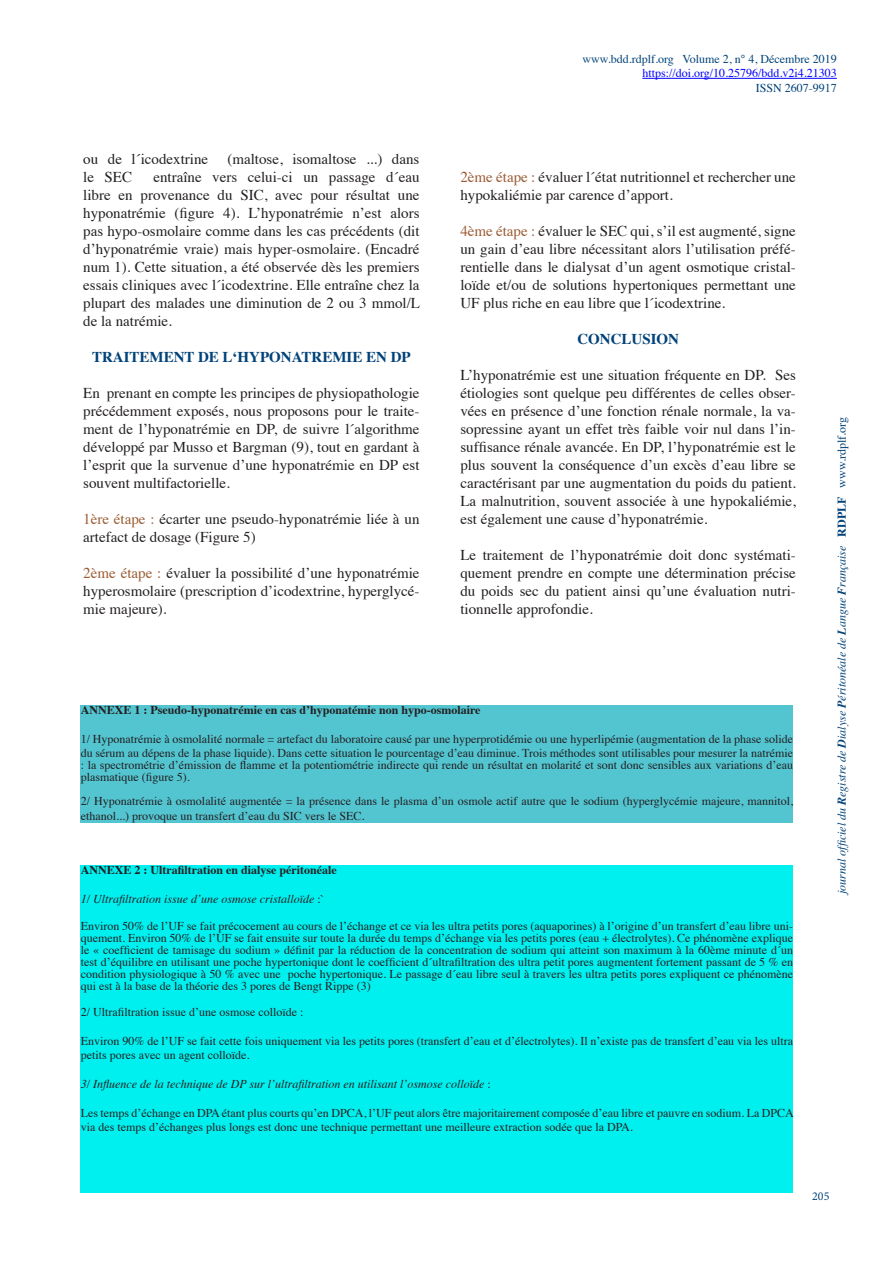
<style>
.page{position:relative;width:893px;height:1263px;background:#fff}
.page>*{position:absolute;margin:0;border:0;box-sizing:border-box;transform-origin:0 0}
.t1{font:15px/18px "Times";color:#231f20;text-align:justify}
.t2{font:700 15px "Times";color:#004279}
.t3{font:12px/12px "Times";color:#231f20}
.t4{font:italic 12px "Times";color:#231f20}
.t5{font:700 12px "Times";color:#231f20}
.t6{font:italic 12px "Times";color:#004279}
.t7{font:12px "Times";color:#004279}
.t8{font:12px "Times";color:#00f}
.t9{font:12px "Minion Pro";color:#004279}
.s1{color:#9b5a32}
.s2{font-style:normal}
.s3{font-weight:700}
.s4{font-weight:700;font-style:normal}
</style>
<div class="page">
<hr style="left:642px;top:78px;width:195px;height:1px;background:#00f">
<div style="left:81px;top:705px;width:712px;height:118px;background:#53c5d1"></div>
<div style="left:81px;top:865px;width:712px;height:328px;background:#00f0f0"></div>
<p class="t7" style="left:582px;top:48px;width:256px">www.bdd.rdplf.org Volume 2, n° 4, Décembre 2019</p>
<p class="t8" style="left:642px;top:62px;width:196px">https://doi.org/10.25796/bdd.v2i4.21303</p>
<p class="t7" style="left:756px;top:77px;width:83px">ISSN 2607-9917</p>
<p class="t1" style="left:83px;top:149px;width:126px">ou de l´icodextrine</p>
<p class="t1" style="left:227px;top:149px;width:194px">(maltose, isomaltose ...) dans</p>
<p class="t1" style="left:83px;top:167px;width:50px">le SEC</p>
<p class="t1" style="left:83px;top:167px;width:338px;text-indent:70px">entraîne vers celui-ci un passage d´eau libre en provenance du SIC, avec pour résultat une hyponatrémie (figure 4). L’hyponatrémie n’est alors pas hypo-osmolaire comme dans les cas précédents (dit d’hyponatrémie vraie) mais hyper-osmolaire. (Encadré num 1). Cette situation, a été observée dès les premiers essais cliniques avec l´icodextrine. Elle entraîne chez la plupart des malades une diminution de 2 ou 3 mmol/L de la natrémie.</p>
<p class="t2" style="left:92px;top:343px;width:320px">TRAITEMENT DE L‘HYPONATREMIE EN DP</p>
<p class="t1" style="left:83px;top:383px;width:338px">En prenant en compte les principes de physiopathologie précédemment exposés, nous proposons pour le traite&shy;ment de l’hyponatrémie en DP, de suivre l´algorithme développé par Musso et Bargman (9), tout en gardant à l’esprit que la survenue d’une hyponatrémie en DP est souvent multifactorielle.</p>
<p class="t1" style="left:83px;top:509px;width:338px"><span class="s1">1ère étape :</span> écarter une pseudo-hyponatrémie liée à un artefact de dosage (Figure 5)</p>
<p class="t1" style="left:83px;top:563px;width:338px"><span class="s1">2ème étape :</span> évaluer la possibilité d’une hyponatrémie hyperosmolaire (prescription d’icodextrine, hyperglycé&shy;mie majeure).</p>
<p class="t1" style="left:460px;top:167px;width:337px"><span class="s1">2ème étape :</span> évaluer l´état nutritionnel et rechercher une hypokaliémie par carence d’apport.</p>
<p class="t1" style="left:460px;top:221px;width:337px"><span class="s1">4ème étape :</span> évaluer le SEC qui, s’il est augmenté, signe un gain d’eau libre nécessitant alors l’utilisation préfé&shy;rentielle dans le dialysat d’un agent osmotique cristal&shy;loïde et/ou de solutions hypertoniques permettant une UF plus riche en eau libre que l´icodextrine.</p>
<p class="t2" style="left:577px;top:325px;width:103px">CONCLUSION</p>
<p class="t1" style="left:460px;top:365px;width:337px">L’hyponatrémie est une situation fréquente en DP. Ses étiologies sont quelque peu différentes de celles obser&shy;vées en présence d’une fonction rénale normale, la va&shy;sopressine ayant un effet très faible voir nul dans l’in&shy;suffisance rénale avancée. En DP, l’hyponatrémie est le plus souvent la conséquence d’un excès d’eau libre se caractérisant par une augmentation du poids du patient.<br>La malnutrition, souvent associée à une hypokaliémie, est également une cause d’hyponatrémie.</p>
<p class="t1" style="left:460px;top:545px;width:337px">Le traitement de l’hyponatrémie doit donc systémati&shy;quement prendre en compte une détermination précise du poids sec du patient ainsi qu’une évaluation nutri&shy;tionnelle approfondie.</p>
<p class="t5" style="left:81px;top:699px;width:401px">ANNEXE 1 : Pseudo-hyponatrémie en cas d’hyponatémie non hypo-osmolaire</p>
<p class="t3" style="left:81px;top:731px;width:714px;line-height:14.4px">1/ Hyponatrémie à osmolalité normale = artefact du laboratoire causé par une hyperprotidémie ou une hyperlipémie (augmentation de la phase solide du sérum au dépens de la phase liquide). Dans cette situation le pourcentage d’eau diminue. Trois méthodes sont utilisables pour mesurer la natrémie</p>
<p class="t3" style="left:81px;top:758px;width:714px">: la spectrométrie d’émission de flamme et la potentiométrie indirecte qui rende un résultat en molarité et sont donc sensibles aux variations d’eau plasmatique (figure 5).</p>
<p class="t3" style="left:81px;top:793px;width:714px;line-height:14.4px">2/ Hyponatrémie à osmolalité augmentée = la présence dans le plasma d’un osmole actif autre que le sodium (hyperglycémie majeure, mannitol, ethanol...) provoque un transfert d’eau du SIC vers le SEC.</p>
<p class="t5" style="left:81px;top:859px;width:257px">ANNEXE 2 : Ultrafiltration en dialyse péritonéale</p>
<p class="t4" style="left:81px;top:889px;width:245px">1/ Ultrafiltration issue d’une osmose cristalloïde <span class="s2">:`</span></p>
<p class="t3" style="left:81px;top:918px;width:714px;text-align:justify">Environ 50% de l’UF se fait précocement au cours de l’échange et ce via les ultra petits pores (aquaporines) à l’origine d’un transfert d’eau libre uni&shy;quement. Environ 50% de l’UF se fait ensuite sur toute la durée du temps d’échange via les petits pores (eau + électrolytes). Ce phénomène explique le « coefficient de tamisage du sodium » définit par la réduction de la concentration de sodium qui atteint son maximum à la 60ème minute d´un test d’équilibre en utilisant une poche hypertonique dont le coefficient d´ultrafiltration des ultra petit pores augmentent fortement passant de 5 % en condition physiologique à 50 % avec une poche hypertonique. Le passage d´eau libre seul à travers les ultra petits pores expliquent ce phénomène qui est à la base de la théorie des 3 pores de Bengt Rippe (3)</p>
<p class="t3" style="left:81px;top:1005px;width:224px">2/ Ultrafiltration issue d’une osmose colloïde :</p>
<p class="t3" style="left:81px;top:1032px;width:714px;line-height:14.4px">Environ 90% de l’UF se fait cette fois uniquement via les petits pores (transfert d’eau et d’électrolytes). Il n’existe pas de transfert d’eau via les ultra petits pores avec un agent colloïde.</p>
<p class="t4" style="left:81px;top:1073px;width:412px">3/ Influence de la technique de DP sur l’ultrafiltration en utilisant l’osmose colloïde <span class="s2">:</span></p>
<p class="t3" style="left:81px;top:1104px;width:714px;line-height:14.4px">Les temps d’échange en DPA étant plus courts qu’en DPCA, l’UF peut alors être majoritairement composée d’eau libre et pauvre en sodium. La DPCA via des temps d’échanges plus longs est donc une technique permettant une meilleure extraction sodée que la DPA.</p>
<p class="t6" style="left:831px;top:894px;width:478px;rotate:-90deg">journal officiel du <span class="s3">R</span>egistre de <span class="s3">D</span>ialyse <span class="s3">P</span>éritonéale de <span class="s3">L</span>angue <span class="s3">F</span>rançaise <span class="s4">RDPLF</span> <span class="s2">www.rdplf.org</span></p>
<p class="t9" style="left:812px;top:1188px;width:19px">205</p>
</div>
